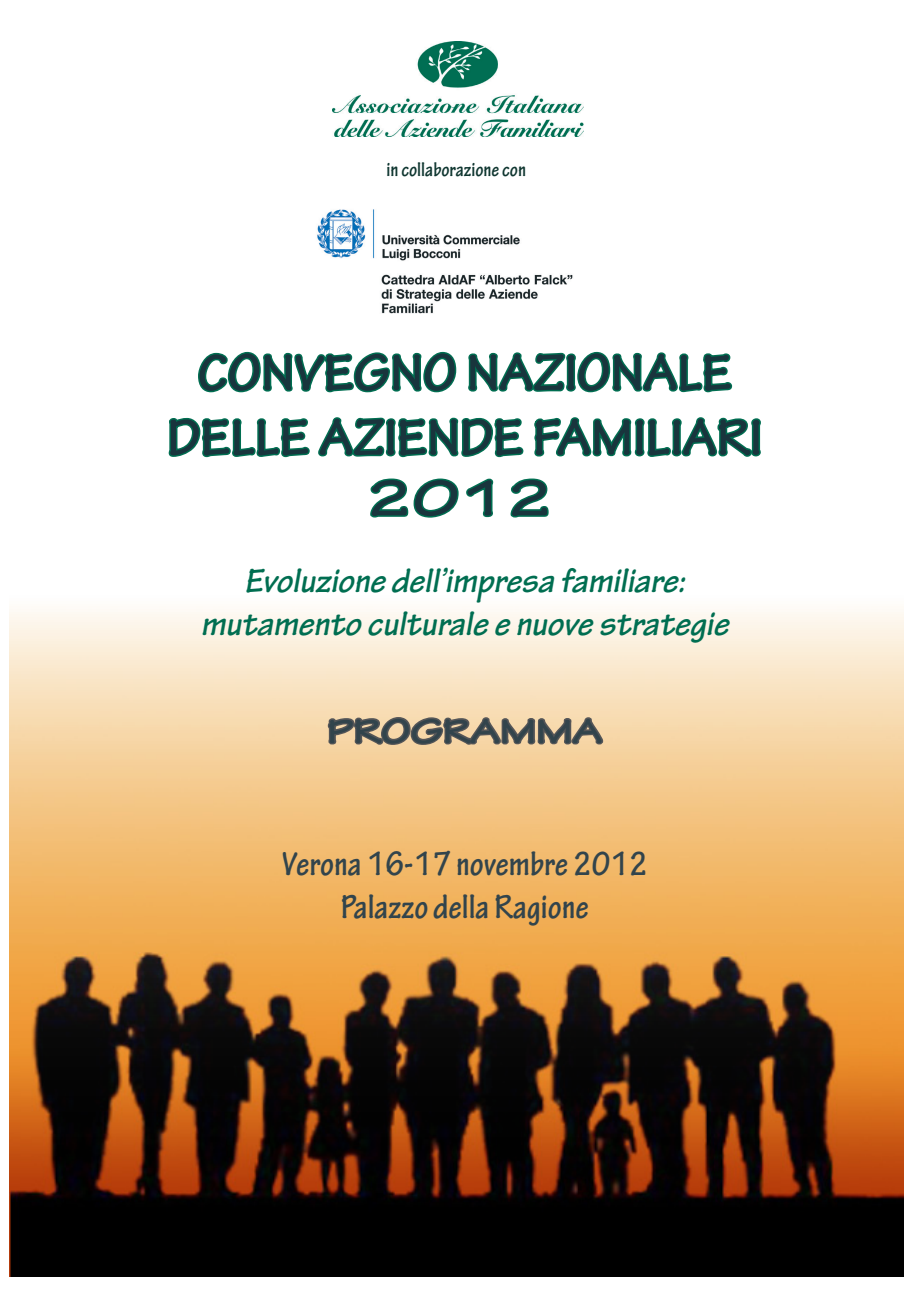
<style>
.page{position:relative;width:919px;height:1289px;background:#fff}
.page>*{position:absolute;margin:0;border:0;box-sizing:border-box;transform-origin:0 0}
.t1{font:700 54px "Tekton Pro";color:#19353d}
.t2{font:700 expanded 54px "Tekton Pro";color:#19353d}
.t3{font:italic 700 36px "Tekton Pro";color:#006e51}
.t4{font:700 condensed 36px "Tekton Pro";color:#32444c}
.t5{font:700 expanded 36px "Tekton Pro";color:#32444c}
.t6{font:700 condensed 21px "Tekton Pro";color:#0f3630}
</style>
<div class="page">
<img style="left:10px;top:612px;width:892px;height:664px">
<svg style="left:198px;top:351px;width:259px;height:42px"></svg>
<svg style="left:468px;top:351px;width:265px;height:42px"></svg>
<svg style="left:168px;top:417px;width:356px;height:41px"></svg>
<svg style="left:534px;top:417px;width:227px;height:40px"></svg>
<svg style="left:326px;top:715px;width:278px;height:31px"></svg>
<svg style="left:370px;top:478px;width:124px;height:40px"></svg>
<svg style="left:510px;top:478px;width:39px;height:40px"></svg>
<img style="left:317px;top:209px;width:256px;height:104px">
<img style="left:332px;top:41px;width:251px;height:95px">
<p class="t6" style="left:386px;top:157px;width:141px">in collaborazione con</p>
<p class="t1" style="left:198px;top:341px;width:535px">CONVEGNO NAZIONALE</p>
<p class="t1" style="left:167px;top:406px;width:596px">DELLE AZIENDE FAMILIARI</p>
<p class="t2" style="left:366px;top:466px;width:189px">2012</p>
<p class="t3" style="left:244px;top:559px;width:442px">Evoluzione dell’impresa familiare:</p>
<p class="t3" style="left:201px;top:602px;width:529px">mutamento culturale e nuove strategie</p>
<p class="t5" style="left:327px;top:709px;width:277px">PROGRAMMA</p>
<p class="t4" style="left:282px;top:842px;width:367px">Verona 16-17 novembre 2012</p>
<p class="t4" style="left:341px;top:886px;width:249px">Palazzo della Ragione</p>
</div>
